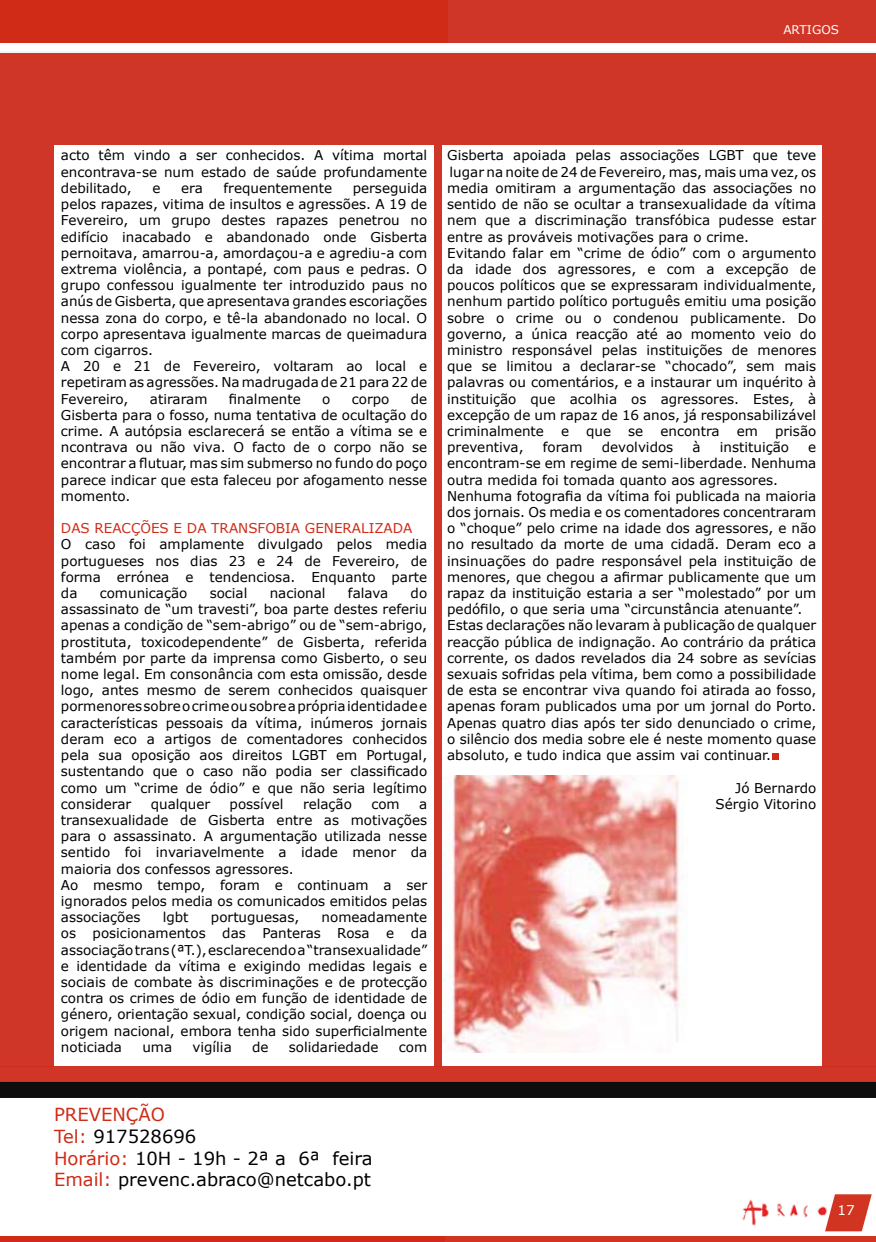
<style>
.page{position:relative;width:876px;height:1242px;background:#fff}
.page>*{position:absolute;margin:0;border:0;box-sizing:border-box;transform-origin:0 0}
.t1{font:18px/21.6px "Verdana";color:#000}
.t2{font:13.5px/16.2px "Verdana";color:#000;text-align:justify}
.t3{font:13.5px "Verdana";color:#cf2b17}
.t4{font:13.5px "Verdana";color:#fff}
.t5{font:12px "Verdana";color:#fff}
.s1{color:#cf2b17}
</style>
<div class="page">
<div style="left:822px;top:145px;width:54px;height:921px;background:#d03627"></div>
<div style="left:434px;top:145px;width:8px;height:921px;background:#d03627"></div>
<div style="left:0;top:0;width:876px;height:43px;background:#d03627"></div>
<div style="left:0;top:52px;width:876px;height:93px;background:#d03627"></div>
<div style="left:0;top:1236px;width:876px;height:6px;background:#d13522"></div>
<div style="left:0;top:145px;width:54px;height:921px;background:#d03627"></div>
<div style="left:0;top:0;width:447px;height:43px;background:#cf2b17"></div>
<div style="left:0;top:1236px;width:444px;height:6px;background:#cf2b17"></div>
<img style="left:442px;top:775px;width:238px;height:277px">
<div style="left:773px;top:753px;width:6px;height:7px;background:#cf2b17"></div>
<img style="left:742px;top:1199px;width:83px;height:27px">
<svg style="left:825px;top:1194px;width:47px;height:37px"></svg>
<svg style="left:0;top:1066px;width:876px;height:32px;background:#6e211a"></svg>
<p class="t5" style="left:783px;top:22px;width:57px">ARTIGOS</p>
<p class="t2" style="left:61px;top:148px;width:368px">acto têm vindo a ser conhecidos. A vítima mortal encontrava-se num estado de saúde profundamente debilitado,</p>
<p class="t2" style="left:152px;top:180px;width:10px">e</p>
<p class="t2" style="left:181px;top:180px;width:23px">era</p>
<p class="t2" style="left:223px;top:180px;width:110px">frequentemente</p>
<p class="t2" style="left:61px;top:180px;width:368px;text-align:left;text-indent:292px">perseguida pelos rapazes, vitima de insultos e agressões. A 19 de Fevereiro, um grupo destes rapazes penetrou no edifício inacabado e abandonado onde Gisberta pernoitava, amarrou-a, amordaçou-a e agrediu-a com extrema violência, a pontapé, com paus e pedras. O grupo confessou igualmente ter introduzido paus no anús de Gisberta, que apresentava grandes escoriações nessa zona do corpo, e tê-la abandonado no local. O corpo apresentava igualmente marcas de queimadura com cigarros.<br>A 20 e 21 de Fevereiro, voltaram ao local e repetiram as agressões. Na madrugada de 21 para 22 de Fevereiro,</p>
<p class="t2" style="left:150px;top:391px;width:59px">atiraram</p>
<p class="t2" style="left:229px;top:391px;width:73px">finalmente</p>
<p class="t2" style="left:322px;top:391px;width:10px">o</p>
<p class="t2" style="left:352px;top:391px;width:39px">corpo</p>
<p class="t2" style="left:61px;top:391px;width:368px;text-indent:350px">de Gisberta para o fosso, numa tentativa de ocultação do crime. A autópsia esclarecerá se então a vítima se e ncontrava ou não viva. O facto de o corpo não se encontrar a flutuar, mas sim submerso no fundo do poço parece indicar que esta faleceu por afogamento nesse momento.</p>
<p class="t3" style="left:61px;top:520px;width:353px">DAS REACÇÕES E DA TRANSFOBIA GENERALIZADA</p>
<p class="t2" style="left:61px;top:536px;width:368px">O caso foi amplamente divulgado pelos media portugueses nos dias 23 e 24 de Fevereiro, de forma errónea e tendenciosa. Enquanto parte da</p>
<p class="t2" style="left:100px;top:585px;width:89px">comunicação</p>
<p class="t2" style="left:210px;top:585px;width:39px">social</p>
<p class="t2" style="left:270px;top:585px;width:57px">nacional</p>
<p class="t2" style="left:348px;top:585px;width:42px">falava</p>
<p class="t2" style="left:61px;top:585px;width:368px;text-indent:350px">do assassinato de “um travesti”, boa parte destes referiu apenas a condição de “sem-abrigo” ou de “sem-abrigo, prostituta, toxicodependente” de Gisberta, referida também por parte da imprensa como Gisberto, o seu nome legal. Em consonância com esta omissão, desde logo, antes mesmo de serem conhecidos quaisquer pormenores sobre o crime ou sobre a própria identidade e características pessoais da vítima, inúmeros jornais deram eco a artigos de comentadores conhecidos pela sua oposição aos direitos LGBT em Portugal, sustentando que o caso não podia ser classificado como um “crime de ódio” e que não seria legítimo considerar</p>
<p class="t2" style="left:151px;top:796px;width:61px">qualquer</p>
<p class="t2" style="left:230px;top:796px;width:55px">possível</p>
<p class="t2" style="left:303px;top:796px;width:50px">relação</p>
<p class="t2" style="left:371px;top:796px;width:30px">com</p>
<p class="t2" style="left:61px;top:796px;width:368px;text-align:left;text-indent:358px">a transexualidade de Gisberta entre as motivações para o assassinato. A argumentação utilizada nesse sentido foi invariavelmente a idade menor da maioria dos confessos agressores.<br>Ao mesmo tempo, foram e continuam a ser ignorados pelos media os comunicados emitidos pelas associações</p>
<p class="t2" style="left:61px;top:909px;width:368px;text-indent:261px">nomeadamente os posicionamentos das Panteras Rosa e da associação trans (ªT.), esclarecendo a “transexualidade” e identidade da vítima e exigindo medidas legais e sociais de combate às discriminações e de protecção contra os crimes de ódio em função de identidade de género, orientação sexual, condição social, doença ou origem nacional, embora tenha sido superficialmente noticiada</p>
<p class="t2" style="left:163px;top:909px;width:27px">lgbt</p>
<p class="t2" style="left:211px;top:909px;width:90px">portuguesas,</p>
<p class="t2" style="left:142px;top:1039px;width:31px">uma</p>
<p class="t2" style="left:192px;top:1039px;width:41px">vigília</p>
<p class="t2" style="left:252px;top:1039px;width:18px">de</p>
<p class="t2" style="left:289px;top:1039px;width:91px">solidariedade</p>
<p class="t2" style="left:399px;top:1039px;width:30px">com</p>
<h1 class="t1" style="left:54px;top:1104px;width:320px"><span class="s1">PREVENÇÃO<br>Tel:</span> 917528696<br><span class="s1">Horário:</span> 10H - 19h - 2ª a 6ª feira<br><span class="s1">Email:</span> prevenc.abraco@netcabo.pt</h1>
<p class="t2" style="left:447px;top:148px;width:371px;text-align:left">Gisberta apoiada pelas associações LGBT que teve lugar na noite de 24 de Fevereiro, mas, mais uma vez, os media omitiram a argumentação das associações no sentido de não se ocultar a transexualidade da vítima nem que a discriminação transfóbica pudesse estar entre as prováveis motivações para o crime.<br>Evitando falar em “crime de ódio” com o argumento da idade dos agressores, e com a excepção de poucos políticos que se expressaram individualmente, nenhum partido político português emitiu uma posição sobre o crime ou o condenou publicamente. Do governo, a única reacção até ao momento veio do ministro responsável pelas instituições de menores que se limitou a declarar-se “chocado”, sem mais palavras ou comentários, e a instaurar um inquérito à instituição que acolhia os agressores. Estes, à excepção de um rapaz de 16 anos, já responsabilizável criminalmente</p>
<p class="t2" style="left:561px;top:423px;width:10px">e</p>
<p class="t2" style="left:586px;top:423px;width:27px">que</p>
<p class="t2" style="left:628px;top:423px;width:17px">se</p>
<p class="t2" style="left:660px;top:423px;width:61px">encontra</p>
<p class="t2" style="left:737px;top:423px;width:23px">em</p>
<p class="t2" style="left:775px;top:423px;width:43px">prisão</p>
<p class="t2" style="left:447px;top:439px;width:78px">preventiva,</p>
<p class="t2" style="left:543px;top:439px;width:41px">foram</p>
<p class="t2" style="left:602px;top:439px;width:73px">devolvidos</p>
<p class="t2" style="left:692px;top:439px;width:10px">à</p>
<p class="t2" style="left:720px;top:439px;width:71px">instituição</p>
<p class="t2" style="left:447px;top:439px;width:371px;text-align:left;text-indent:361px">e encontram-se em regime de semi-liberdade. Nenhuma outra medida foi tomada quanto aos agressores.<br>Nenhuma fotografia da vítima foi publicada na maioria dos jornais. Os media e os comentadores concentraram o “choque” pelo crime na idade dos agressores, e não no resultado da morte de uma cidadã. Deram eco a insinuações do padre responsável pela instituição de menores, que chegou a afirmar publicamente que um rapaz da instituição estaria a ser “molestado” por um pedófilo, o que seria uma “circunstância atenuante”.<br>Estas declarações não levaram à publicação de qualquer reacção pública de indignação. Ao contrário da prática corrente, os dados revelados dia 24 sobre as sevícias sexuais sofridas pela vítima, bem como a possibilidade de esta se encontrar viva quando foi atirada ao fosso, apenas foram publicados uma por um jornal do Porto.<br>Apenas quatro dias após ter sido denunciado o crime, o silêncio dos media sobre ele é neste momento quase absoluto, e tudo indica que assim vai continuar.</p>
<p class="t2" style="left:716px;top:779px;width:102px;text-align:right">Jó Bernardo<br>Sérgio Vitorino</p>
<p class="t4" style="left:837px;top:1201px;width:19px">17</p>
</div>
